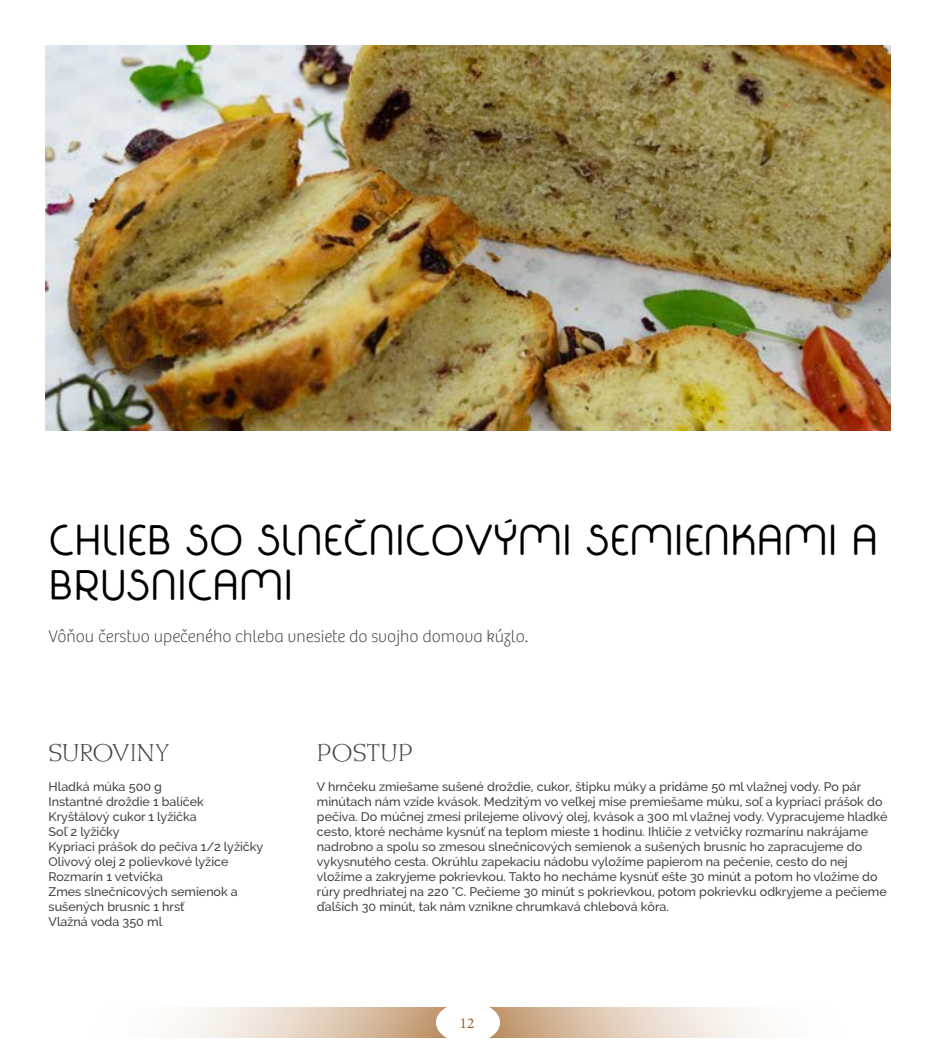
<style>
.page{position:relative;width:936px;height:1053px;background:#fff}
.page>*{position:absolute;margin:0;border:0;box-sizing:border-box;transform-origin:0 0}
.t1{font:37.5px/45px "Fabada";color:#000}
.t2{font:200 22.5px "Metropolis SG";color:#434343}
.t3{font:100 17.5px "Bree";color:#434343}
.t4{font:15px "Minion Pro";color:#9d5e25}
.t5{font:500 12.5px/15px "Raleway";color:#434343}
</style>
<div class="page">
<svg style="left:173px;top:1007px;width:272px;height:29px;background:#e4d1be"></svg>
<svg style="left:491px;top:1007px;width:273px;height:29px;background:#e3d0be"></svg>
<div style="left:436px;top:1001px;width:64px;height:41px;background:#fff;border-radius:50%"></div>
<img style="left:45px;top:45px;width:845px;height:386px">
<h1 class="t1" style="left:49px;top:517px;width:831px">CHLIEB SO SLNEČNICOVÝMI SEMIENKAMI A<br>BRUSNICAMI</h1>
<h3 class="t3" style="left:49px;top:626px;width:481px">Vôňou čerstvo upečeného chleba vnesiete do svojho domova kúzlo.</h3>
<h2 class="t2" style="left:49px;top:738px;width:123px">SUROVINY</h2>
<p class="t5" style="left:49px;top:778px;width:216px">Hladká múka 500 g<br>Instantné droždie 1 balíček<br>Kryštálový cukor 1 lyžička<br>Soľ 2 lyžičky<br>Kypriaci prášok do pečiva 1/2 lyžičky<br>Olivový olej 2 polievkové lyžice<br>Rozmarín 1 vetvička<br>Zmes slnečnicových semienok a sušených brusníc 1 hrsť<br>Vlažná voda 350 ml</p>
<h2 class="t2" style="left:317px;top:738px;width:97px">POSTUP</h2>
<p class="t5" style="left:317px;top:778px;width:572px">V hrnčeku zmiešame sušené droždie, cukor, štipku múky a pridáme 50 ml vlažnej vody. Po pár minútach nám vzíde kvások. Medzitým vo veľkej mise premiešame múku, soľ a kypriaci prášok do pečiva. Do múčnej zmesi prilejeme olivový olej, kvások a 300 ml vlažnej vody. Vypracujeme hladké cesto, ktoré necháme kysnúť na teplom mieste 1 hodinu. Ihličie z vetvičky rozmarínu nakrájame nadrobno a spolu so zmesou slnečnicových semienok a sušených brusníc ho zapracujeme do vykysnutého cesta. Okrúhlu zapekaciu nádobu vyložíme papierom na pečenie, cesto do nej vložíme a zakryjeme pokrievkou. Takto ho necháme kysnúť ešte 30 minút a potom ho vložíme do rúry predhriatej na 220 °C. Pečieme 30 minút s pokrievkou, potom pokrievku odkryjeme a pečieme ďalších 30 minút, tak nám vznikne chrumkavá chlebová kôra.</p>
<p class="t4" style="left:460px;top:1013px;width:16px">12</p>
</div>
